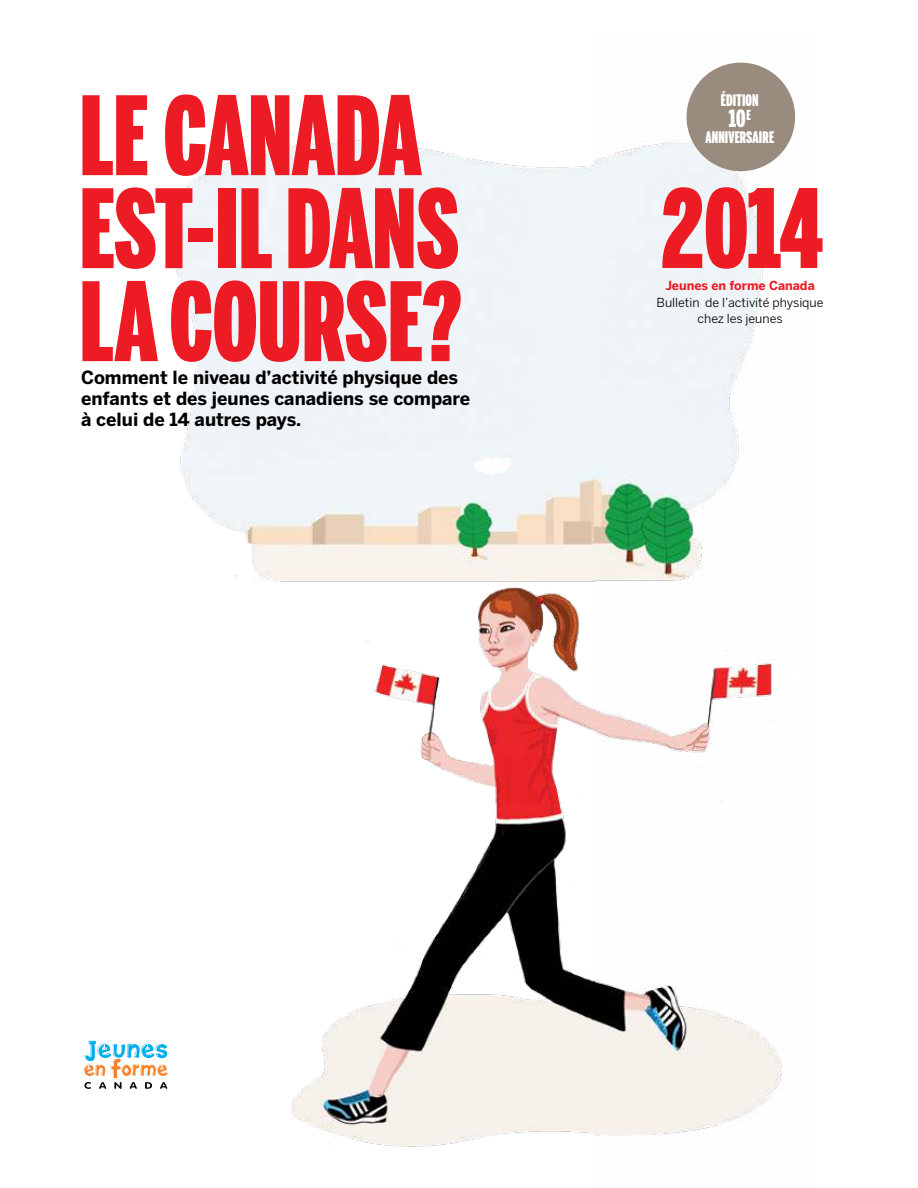
<style>
.page{position:relative;width:918px;height:1188px;background:#fff}
.page>*{position:absolute;margin:0;border:0;box-sizing:border-box;transform-origin:0 0}
.t1{font:900 108px/93px "Benton Sans Extra Comp";letter-spacing:.005em;color:#ed1c24}
.t2{font:900 23.55px "Benton Sans Extra Comp";color:#fff}
.t3{font:700 18px/21px "Benton Sans";color:#000}
.t4{font:900 15.9px "Benton Sans Extra Comp";letter-spacing:.01em;color:#fff}
.t5{font:12.3px/16.5px "Benton Sans";color:#000;text-align:center}
.t6{font:700 12.3px "Benton Sans";color:#ed1c24}
</style>
<div class="page">
<img style="left:166px;top:62px;width:630px;height:1085px">
<svg style="left:83px;top:1039px;width:92px;height:51px"></svg>
<div style="left:687px;top:63px;width:108px;height:108px;background:#998b7d;border-radius:50%"></div>
<h1 class="t1" style="left:80px;top:99px;width:382px">LE CANADA<br>EST-Il DANS lA cOURSE?</h1>
<p class="t3" style="left:81px;top:368px;width:390px">Comment le niveau d’activité physique des enfants et des jeunes canadiens se compare à celui de 14 autres pays.</p>
<p class="t4" style="left:721px;top:94px;width:39px">ÉDITION</p>
<h2 class="t2" style="left:729px;top:110px;width:23px">10<sup>E</sup></h2>
<p class="t4" style="left:706px;top:131px;width:70px">ANNIVERSAIRE</p>
<h1 class="t1" style="left:661px;top:192px;width:164px">2014</h1>
<p class="t6" style="left:665px;top:280px;width:151px">Jeunes en forme Canada</p>
<p class="t5" style="left:657px;top:295px;width:168px">Bulletin de l’activité physique chez les jeunes</p>
</div>
